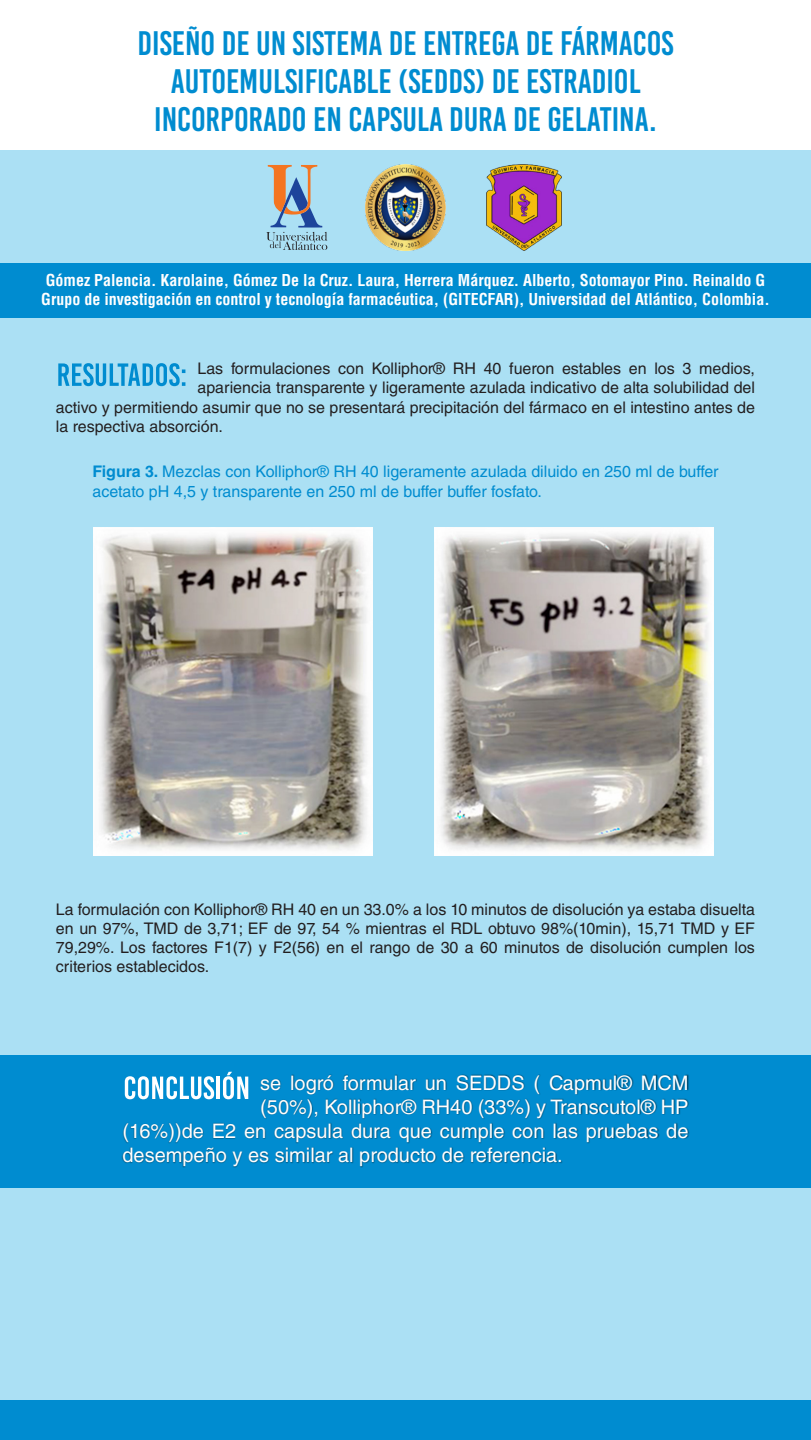
<style>
.page{position:relative;width:811px;height:1440px;background:#abe0f4}
.page>*{position:absolute;margin:0;border:0;box-sizing:border-box;transform-origin:0 0}
.t1{font:34px/38px "Bebas Kai";color:#008cd0;text-align:center}
.t2{font:20px "Helvetica LT Std";color:#fff}
.t3{font:16px/19.2px "Helvetica LT Std";color:#231f20;text-align:justify}
.t4{font:700 condensed 16px/19.2px "Helvetica LT Std";color:#fff}
.t5{font:16px/19.2px "Helvetica LT Std";color:#008cd0}
.s1{font-weight:700}
</style>
<div class="page">
<div style="left:0;top:0;width:811px;height:150px;background:#fff"></div>
<div style="left:0;top:263px;width:811px;height:55px;background:#008cd0"></div>
<div style="left:0;top:1400px;width:811px;height:40px;background:#008cd0"></div>
<svg style="left:266px;top:165px;width:61px;height:85px"></svg>
<img style="left:365px;top:165px;width:81px;height:85px">
<img style="left:487px;top:165px;width:75px;height:85px">
<div style="left:0;top:1055px;width:811px;height:132px;background:#008cd0"></div>
<img style="left:122px;top:1074px;width:568px;height:94px">
<svg style="left:125px;top:1076px;width:89px;height:23px"></svg>
<hr style="left:216px;top:1077px;width:4px;height:22px;background:#fff">
<svg style="left:223px;top:1072px;width:25px;height:27px"></svg>
<svg style="left:58px;top:363px;width:127px;height:23px"></svg>
<img style="left:93px;top:527px;width:280px;height:328px">
<img style="left:435px;top:527px;width:278px;height:328px">
<h1 class="t1" style="left:138px;top:25px;width:538px">DISEÑO DE UN SISTEMA DE ENTREGA DE FÁRMACOS<br>AUTOEMULSIFICABLE (SEDDS) DE ESTRADIOL<br>INCORPORADO EN CAPSULA DURA DE GELATINA.</h1>
<p class="t4" style="left:41px;top:270px;width:730px">Gómez Palencia. Karolaine, Gómez De la Cruz. Laura, Herrera Márquez. Alberto, Sotomayor Pino. Reinaldo G<br>Grupo de investigación en control y tecnología farmacéutica, (GITECFAR), Universidad del Atlántico, Colombia.</p>
<p class="t3" style="left:197px;top:359px;width:559px">Las formulaciones con Kolliphor® RH 40 fueron estables en los 3 medios,</p>
<p class="t3" style="left:197px;top:378px;width:559px">apariencia transparente y ligeramente azulada indicativo de alta solubilidad del</p>
<p class="t3" style="left:56px;top:397px;width:700px">activo y permitiendo asumir que no se presentará precipitación del fármaco en el intestino antes de</p>
<p class="t3" style="left:56px;top:416px;width:169px">la respectiva absorción.</p>
<p class="t5" style="left:92px;top:462px;width:627px"><span class="s1">Figura 3.</span> Mezclas con Kolliphor® RH 40 ligeramente azulada diluido en 250 ml de buffer acetato pH 4,5 y transparente en 250 ml de buffer buffer fosfato.</p>
<p class="t3" style="left:56px;top:899px;width:700px">La formulación con Kolliphor® RH 40 en un 33.0% a los 10 minutos de disolución ya estaba disuelta en un 97%, TMD de 3,71; EF de 97, 54 % mientras el RDL obtuvo 98%(10min), 15,71 TMD y EF 79,29%. Los factores F1(7) y F2(56) en el rango de 30 a 60 minutos de disolución cumplen los criterios establecidos.</p>
<p class="t2" style="left:260px;top:1072px;width:430px">se logró formular un SEDDS ( Capmul® MCM</p>
<p class="t2" style="left:260px;top:1096px;width:430px">(50%), Kolliphor® RH40 (33%) y Transcutol® HP</p>
<p class="t2" style="left:122px;top:1120px;width:567px">(16%))de E2 en capsula dura que cumple con las pruebas de</p>
<p class="t2" style="left:122px;top:1144px;width:442px">desempeño y es similar al producto de referencia.</p>
</div>
